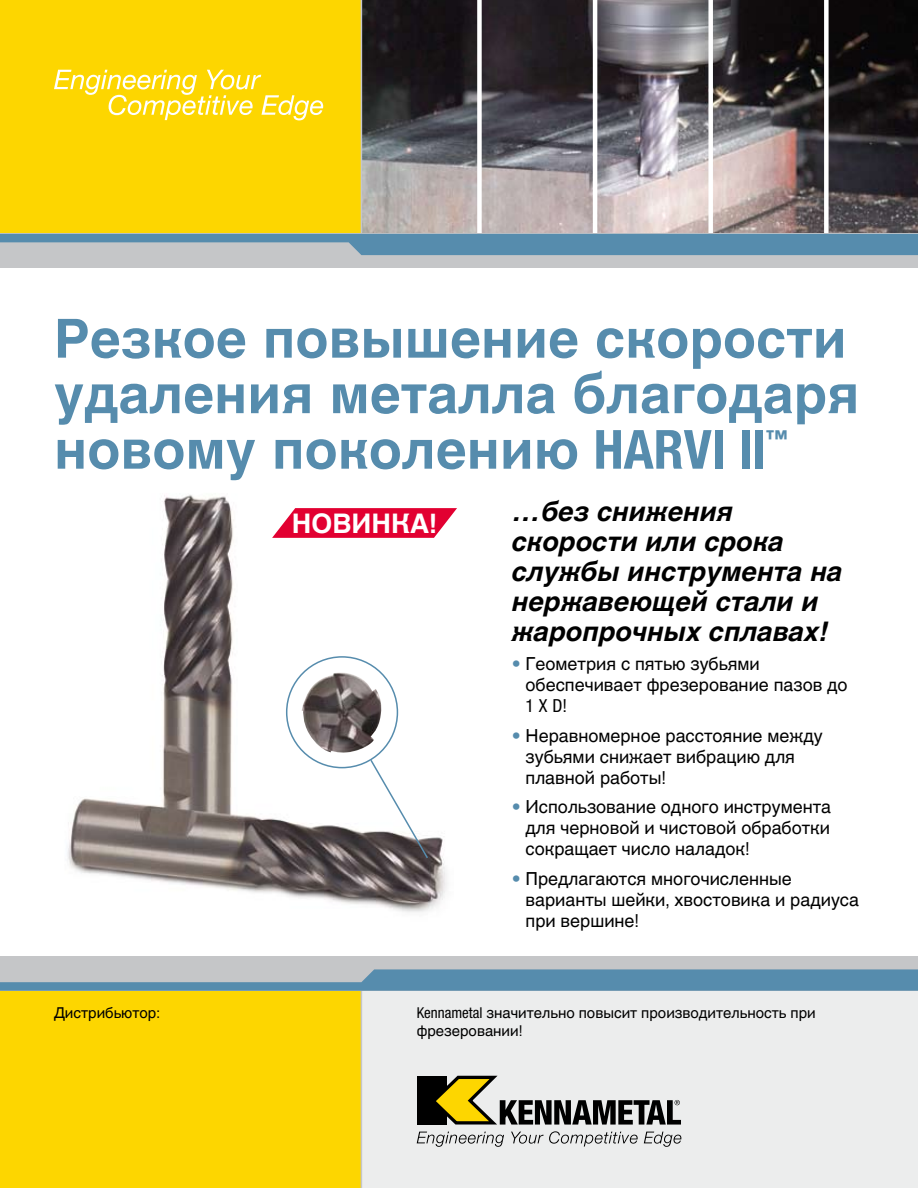
<style>
.page{position:relative;width:918px;height:1188px;background:#fff}
.page>*{position:absolute;margin:0;border:0;box-sizing:border-box;transform-origin:0 0}
.t1{font:700 54px/55.5px "Helvetica Linotype";color:#568cad}
.t2{font:italic 700 27px/30px "Helvetica Linotype";color:#000}
.t3{font:700 27px "Helvetica Linotype";color:#fff}
.t4{font:700 condensed 22.05px "Helvetica Neue LT Pro";color:#568cad}
.t5{font:18px/21px "Helvetica Linotype";color:#000}
.t6{font:condensed 18px "Helvetica Neue LT Pro";color:#000}
.t7{font:15px/18px "Helvetica Linotype";color:#000}
.s1{font-family:"Helvetica Neue LT Pro";font-stretch:condensed}
.s2{font-family:"Helvetica Neue LT Pro";font-stretch:condensed;color:#568cad}
.s3{font-family:"Helvetica Neue LT Std";font-stretch:condensed}
</style>
<div class="page">
<img style="left:362px;top:0;width:556px;height:234px">
<div style="left:0;top:0;width:361px;height:234px;background:#fdd600"></div>
<img style="left:67px;top:495px;width:380px;height:417px">
<img style="left:302px;top:673px;width:80px;height:80px">
<div style="left:286px;top:656px;width:112px;height:112px;border:2px solid #568cad;border-radius:50%"></div>
<svg style="left:369px;top:758px;width:60px;height:102px"></svg>
<div style="left:477px;top:0;width:5px;height:251px;background:#fff"></div>
<hr style="left:593px;top:0;width:4px;height:251px;background:#fff">
<div style="left:708px;top:0;width:5px;height:251px;background:#fff"></div>
<div style="left:824px;top:0;width:5px;height:251px;background:#fff"></div>
<hr style="left:361px;top:0;width:1px;height:249px;background:#c5c6c8">
<svg style="left:272px;top:508px;width:185px;height:30px;background:#e5214c"></svg>
<svg style="left:54px;top:70px;width:269px;height:50px"></svg>
<div style="left:0;top:234px;width:918px;height:34px;background:#c5c6c8"></div>
<svg style="left:0;top:234px;width:918px;height:21px"></svg>
<div style="left:361px;top:991px;width:557px;height:197px;background:#eceded"></div>
<div style="left:0;top:991px;width:361px;height:197px;background:#fdd600"></div>
<hr style="left:361px;top:991px;width:1px;height:197px;background:#c5c6c8">
<div style="left:0;top:957px;width:918px;height:34px;background:#c5c6c8"></div>
<svg style="left:0;top:969px;width:918px;height:22px"></svg>
<svg style="left:417px;top:1075px;width:264px;height:72px"></svg>
<h1 class="t1" style="left:54px;top:311px;width:807px">Резкое повышение скорости удаления металла благодаря новому поколению <span class="s1">HARVI ll</span></h1>
<p class="t4" style="left:766px;top:425px;width:23px">™</p>
<h2 class="t3" style="left:292px;top:508px;width:147px">НОВИНКА<span class="s1">!</span></h2>
<h2 class="t2" style="left:512px;top:496px;width:332px">…без снижения скорости или срока службы инструмента на нержавеющей стали и жаропрочных сплавах!</h2>
<p class="t5" style="left:526px;top:653px;width:324px;text-indent:-14px"><span class="s2">•</span> Геометрия с пятью зубьями обеспечивает фрезерование пазов до</p>
<p class="t6" style="left:526px;top:695px;width:43px">1 X D!</p>
<p class="t5" style="left:526px;top:725px;width:299px;text-indent:-14px"><span class="s2">•</span> Неравномерное расстояние между зубьями снижает вибрацию для плавной работы<span class="s1">!</span></p>
<p class="t5" style="left:526px;top:796px;width:307px;text-align:justify;text-indent:-14px"><span class="s2">•</span> Использование одного инструмента для черновой и чистовой обработки сокращает число наладок<span class="s1">!</span></p>
<p class="t5" style="left:526px;top:868px;width:335px;text-indent:-14px"><span class="s2">•</span> Предлагаются многочисленные варианты шейки<span class="s1">,</span> хвостовика и радиуса при вершине<span class="s1">!</span></p>
<p class="t7" style="left:54px;top:1004px;width:107px">Дистрибьютор<span class="s1">:</span></p>
<p class="t7" style="left:417px;top:1004px;width:401px"><span class="s3">Kennametal</span> значительно повысит производительность при фрезеровании<span class="s3">!</span></p>
</div>
